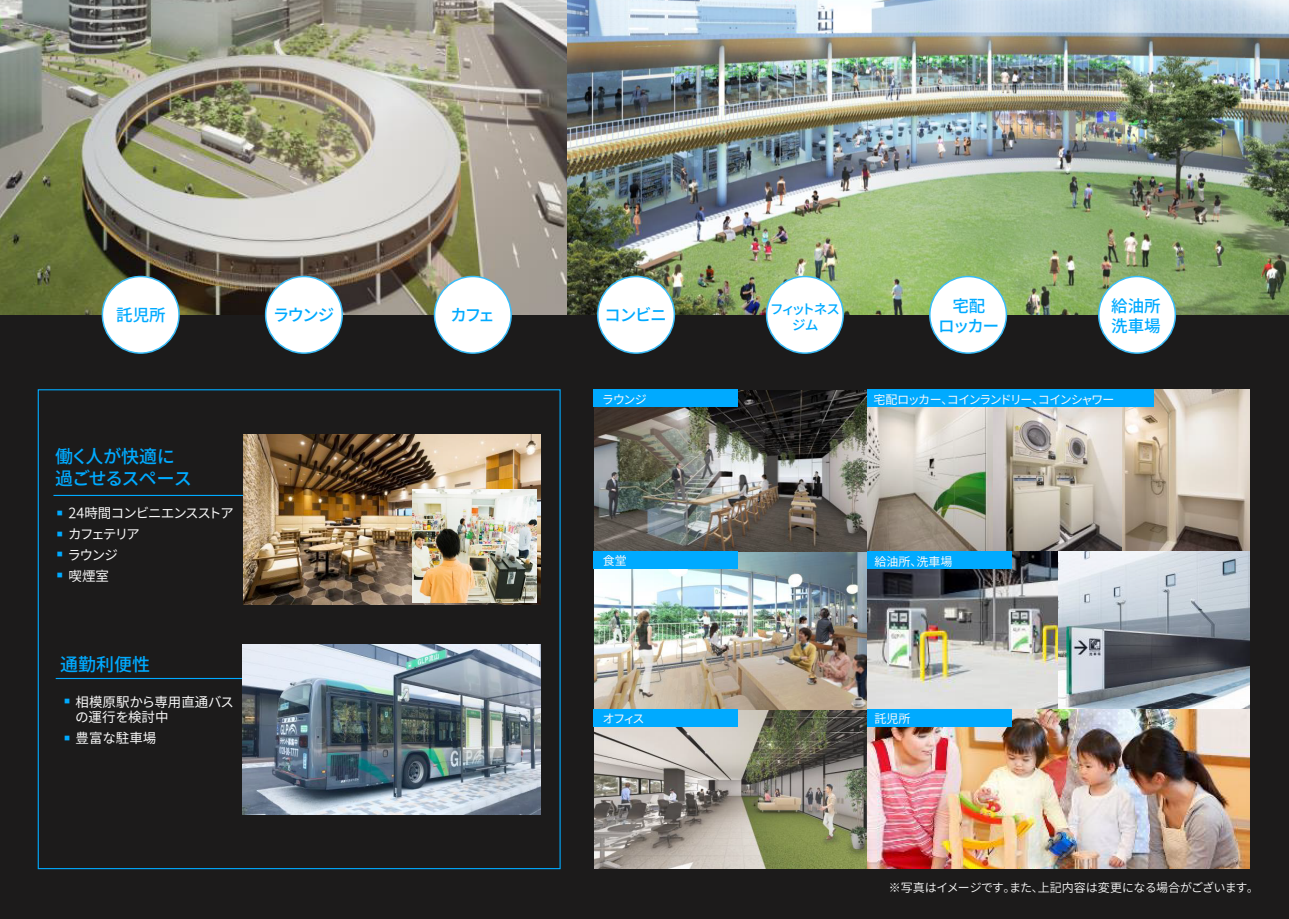
<style>
.page{position:relative;width:1289px;height:919px;background:#fff}
.page>*{position:absolute;margin:0;border:0;box-sizing:border-box;transform-origin:0 0}
.t1{font:600 18px/21.6px "Gen Ei Gothic P";color:#0af}
.t2{font:600 16.5px/19.8px "Gen Ei Gothic P";color:#0af;text-align:center}
.t3{font:13.5px/21px "Gen Ei Gothic P R";color:#f9f9f9}
.t4{font:600 13.5px/16.2px "Gen Ei Gothic P";color:#0af;text-align:center}
.t5{font:12px "Gen Ei Gothic P R";color:#f9f9f9}
.t6{font:12px "Gen Ei Gothic P SL";color:#f9f9f9}
.t7{font:8.1px "Wingdings";color:#0af}
.s1{color:#0af}
</style>
<div class="page">
<img style="left:0;top:0;width:569px;height:315px">
<img style="left:567px;top:1px;width:721px;height:314px">
<div style="left:0;top:315px;width:1288px;height:603px;background:#1c1b1b"></div>
<hr style="left:56px;top:678px;width:229px;height:1px;background:#0af">
<img style="left:243px;top:644px;width:297px;height:170px">
<hr style="left:53px;top:495px;width:230px;height:1px;background:#0af">
<img style="left:243px;top:434px;width:297px;height:170px">
<img style="left:412px;top:489px;width:124px;height:113px">
<img style="left:594px;top:709px;width:273px;height:159px">
<img style="left:594px;top:552px;width:273px;height:157px">
<img style="left:594px;top:390px;width:655px;height:162px">
<img style="left:867px;top:551px;width:382px;height:317px">
<img style="left:1058px;top:551px;width:191px;height:159px">
<div style="left:867px;top:709px;width:144px;height:18px;background:#0af"></div>
<div style="left:594px;top:709px;width:144px;height:18px;background:#0af"></div>
<div style="left:867px;top:551px;width:144px;height:18px;background:#0af"></div>
<div style="left:594px;top:551px;width:144px;height:18px;background:#0af"></div>
<div style="left:867px;top:389px;width:286px;height:18px;background:#0af"></div>
<div style="left:594px;top:389px;width:144px;height:18px;background:#0af"></div>
<div style="left:102px;top:276px;width:77px;height:77px;background:#fff;border-radius:50%"></div>
<div style="left:102px;top:276px;width:78px;height:78px;border:2px solid #38bdf9;border-radius:50%"></div>
<div style="left:265px;top:276px;width:77px;height:77px;background:#fff;border-radius:50%"></div>
<div style="left:265px;top:276px;width:78px;height:78px;border:2px solid #38bdf9;border-radius:50%"></div>
<div style="left:434px;top:276px;width:77px;height:77px;background:#fff;border-radius:50%"></div>
<div style="left:434px;top:276px;width:78px;height:78px;border:2px solid #38bdf9;border-radius:50%"></div>
<div style="left:597px;top:276px;width:77px;height:77px;background:#fff;border-radius:50%"></div>
<div style="left:597px;top:276px;width:78px;height:78px;border:2px solid #38bdf9;border-radius:50%"></div>
<div style="left:766px;top:276px;width:77px;height:77px;background:#fff;border-radius:50%"></div>
<div style="left:765px;top:276px;width:79px;height:78px;border:2px solid #38bdf9;border-radius:50%"></div>
<div style="left:929px;top:276px;width:77px;height:77px;background:#fff;border-radius:50%"></div>
<div style="left:929px;top:276px;width:78px;height:78px;border:2px solid #38bdf9;border-radius:50%"></div>
<div style="left:1098px;top:276px;width:77px;height:77px;background:#fff;border-radius:50%"></div>
<div style="left:1097px;top:276px;width:78px;height:78px;border:2px solid #38bdf9;border-radius:50%"></div>
<p class="t2" style="left:116px;top:305px;width:51px">託児所</p>
<p class="t2" style="left:274px;top:305px;width:61px">ラウンジ</p>
<p class="t2" style="left:605px;top:305px;width:62px">コンビニ</p>
<p class="t2" style="left:938px;top:295px;width:62px">宅配<br>ロッカー</p>
<p class="t2" style="left:1111px;top:295px;width:51px;text-align:left">給油所洗車場</p>
<p class="t4" style="left:771px;top:300px;width:69px">フィットネスジム</p>
<p class="t2" style="left:451px;top:305px;width:44px">カフェ</p>
<h1 class="t1" style="left:55px;top:445px;width:137px">働く人が快適に過ごせるスペース</h1>
<p class="t3" style="left:69px;top:502px;width:166px">24時間コンビニエンスストアカフェテリア<br>ラウンジ<br>喫煙室</p>
<p class="t7" style="left:57px;top:508px;width:8px">■</p>
<p class="t7" style="left:57px;top:529px;width:8px">■</p>
<p class="t7" style="left:57px;top:550px;width:8px">■</p>
<p class="t7" style="left:57px;top:571px;width:8px">■</p>
<h1 class="t1" style="left:60px;top:653px;width:91px">通勤利便性</h1>
<p class="t3" style="left:76px;top:694px;width:159px;line-height:15px;text-indent:-11px"><sup>■</sup> 相模原駅から専用直通バスの運行を検討中</p>
<p class="t3" style="left:64px;top:727px;width:94px"><span class="s1">■</span> 豊富な駐車場</p>
<p class="t5" style="left:603px;top:390px;width:45px">ラウンジ</p>
<p class="t5" style="left:603px;top:551px;width:25px">食堂</p>
<p class="t5" style="left:873px;top:390px;width:242px">宅配ロッカー、コインランドリー、コインシャワー</p>
<p class="t5" style="left:874px;top:552px;width:79px">給油所、洗車場</p>
<p class="t5" style="left:603px;top:709px;width:43px">オフィス</p>
<p class="t5" style="left:874px;top:709px;width:37px">託児所</p>
<p class="t6" style="left:888px;top:878px;width:365px">※写真はイメージです。また、上記内容は変更になる場合がございます。</p>
</div>
